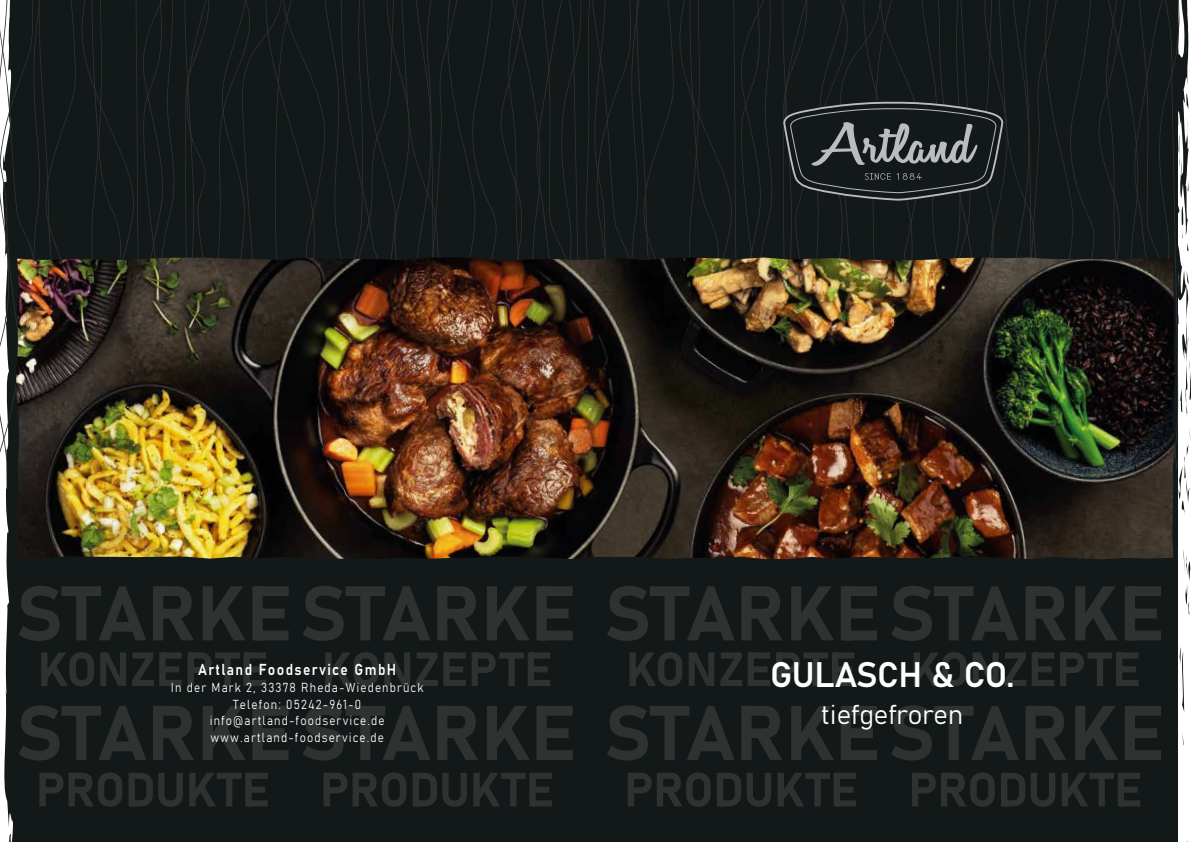
<style>
.page{position:relative;width:1191px;height:842px;background:#fff}
.page>*{position:absolute;margin:0;border:0;box-sizing:border-box;transform-origin:0 0}
.t1{font:35px "Bahnschrift";letter-spacing:-.02em;color:#fff}
.t2{font:27px "Bahnschrift";color:#fff}
.t3{font:15.7px "Bahnschrift";letter-spacing:.1em;color:#fff;scale:.88 1}
.t4{font:12.9px/16.6px "Bahnschrift";letter-spacing:.1em;color:#fff;text-align:center;scale:.88 1}
</style>
<div class="page">
<svg style="left:1188px;top:561px;width:2px;height:54px"></svg>
<div style="left:4px;top:470px;width:1184px;height:372px;background:#131819"></div>
<svg style="left:1138px;top:0;width:53px;height:516px"></svg>
<svg style="left:19px;top:586px;width:127px;height:55px;background:#202323"></svg>
<svg style="left:153px;top:586px;width:41px;height:54px;background:#252828"></svg>
<svg style="left:203px;top:586px;width:43px;height:54px;background:#222526"></svg>
<svg style="left:252px;top:586px;width:37px;height:54px;background:#252728"></svg>
<svg style="left:41px;top:652px;width:53px;height:34px;background:#222526"></svg>
<svg style="left:100px;top:652px;width:26px;height:34px"></svg>
<svg style="left:132px;top:652px;width:134px;height:34px;background:#202324"></svg>
<svg style="left:19px;top:705px;width:127px;height:55px;background:#202323"></svg>
<svg style="left:153px;top:706px;width:41px;height:54px;background:#252828"></svg>
<svg style="left:203px;top:706px;width:43px;height:54px;background:#222526"></svg>
<svg style="left:252px;top:706px;width:37px;height:54px;background:#252728"></svg>
<svg style="left:39px;top:772px;width:83px;height:35px;background:#212425"></svg>
<svg style="left:128px;top:773px;width:55px;height:34px;background:#222525"></svg>
<svg style="left:189px;top:773px;width:79px;height:33px;background:#212424"></svg>
<svg style="left:303px;top:586px;width:127px;height:55px;background:#202323"></svg>
<svg style="left:437px;top:586px;width:41px;height:54px;background:#252828"></svg>
<svg style="left:487px;top:586px;width:43px;height:54px;background:#222526"></svg>
<svg style="left:536px;top:586px;width:37px;height:54px;background:#252728"></svg>
<svg style="left:325px;top:652px;width:53px;height:34px;background:#222526"></svg>
<svg style="left:384px;top:652px;width:26px;height:34px"></svg>
<svg style="left:416px;top:652px;width:134px;height:34px;background:#202324"></svg>
<svg style="left:303px;top:705px;width:127px;height:55px;background:#202323"></svg>
<svg style="left:437px;top:706px;width:41px;height:54px;background:#252828"></svg>
<svg style="left:487px;top:706px;width:43px;height:54px;background:#222526"></svg>
<svg style="left:536px;top:706px;width:37px;height:54px;background:#252728"></svg>
<svg style="left:323px;top:772px;width:83px;height:35px;background:#212425"></svg>
<svg style="left:412px;top:773px;width:55px;height:34px;background:#222525"></svg>
<svg style="left:473px;top:773px;width:79px;height:33px;background:#212424"></svg>
<svg style="left:607px;top:586px;width:127px;height:55px;background:#202323"></svg>
<svg style="left:741px;top:586px;width:41px;height:54px;background:#252828"></svg>
<svg style="left:791px;top:586px;width:43px;height:54px;background:#222526"></svg>
<svg style="left:840px;top:586px;width:37px;height:54px;background:#252728"></svg>
<svg style="left:629px;top:652px;width:53px;height:34px;background:#222526"></svg>
<svg style="left:688px;top:652px;width:26px;height:34px"></svg>
<svg style="left:720px;top:652px;width:50px;height:34px;background:#222525"></svg>
<svg style="left:776px;top:652px;width:78px;height:34px;background:#202324"></svg>
<svg style="left:607px;top:705px;width:127px;height:55px;background:#202323"></svg>
<svg style="left:741px;top:706px;width:41px;height:54px;background:#252828"></svg>
<svg style="left:791px;top:706px;width:43px;height:54px;background:#222526"></svg>
<svg style="left:840px;top:706px;width:37px;height:54px;background:#252728"></svg>
<svg style="left:628px;top:772px;width:82px;height:35px;background:#212425"></svg>
<svg style="left:717px;top:773px;width:54px;height:34px;background:#222525"></svg>
<svg style="left:777px;top:773px;width:79px;height:33px;background:#212424"></svg>
<svg style="left:891px;top:586px;width:127px;height:55px;background:#202323"></svg>
<svg style="left:1025px;top:586px;width:41px;height:54px;background:#252828"></svg>
<svg style="left:1075px;top:586px;width:43px;height:54px;background:#222526"></svg>
<svg style="left:1124px;top:586px;width:37px;height:54px;background:#252728"></svg>
<svg style="left:913px;top:652px;width:53px;height:34px;background:#222526"></svg>
<svg style="left:972px;top:652px;width:26px;height:34px"></svg>
<svg style="left:1004px;top:652px;width:50px;height:34px;background:#222525"></svg>
<svg style="left:1060px;top:652px;width:78px;height:34px;background:#202324"></svg>
<svg style="left:891px;top:705px;width:127px;height:55px;background:#202323"></svg>
<svg style="left:1025px;top:706px;width:41px;height:54px;background:#252828"></svg>
<svg style="left:1075px;top:706px;width:43px;height:54px;background:#232526"></svg>
<svg style="left:1124px;top:706px;width:37px;height:54px;background:#252728"></svg>
<svg style="left:912px;top:772px;width:82px;height:35px;background:#212425"></svg>
<svg style="left:1001px;top:773px;width:54px;height:34px;background:#222525"></svg>
<svg style="left:1061px;top:773px;width:79px;height:33px;background:#212424"></svg>
<img style="left:16px;top:257px;width:1158px;height:302px">
<img style="left:0;top:0;width:1138px;height:470px">
<p class="t3" style="left:198px;top:658px;width:227px">Artland Foodservice GmbH</p>
<p class="t4" style="left:171px;top:678px;width:288px">In der Mark 2, 33378 Rheda-Wiedenbrück<br>Telefon: 05242-961-0 info@artland-foodservice.de www.artland-foodservice.de</p>
<h1 class="t1" style="left:770px;top:648px;width:246px">GULASCH &amp; CO.</h1>
<h2 class="t2" style="left:821px;top:694px;width:144px">tiefgefroren</h2>
</div>
